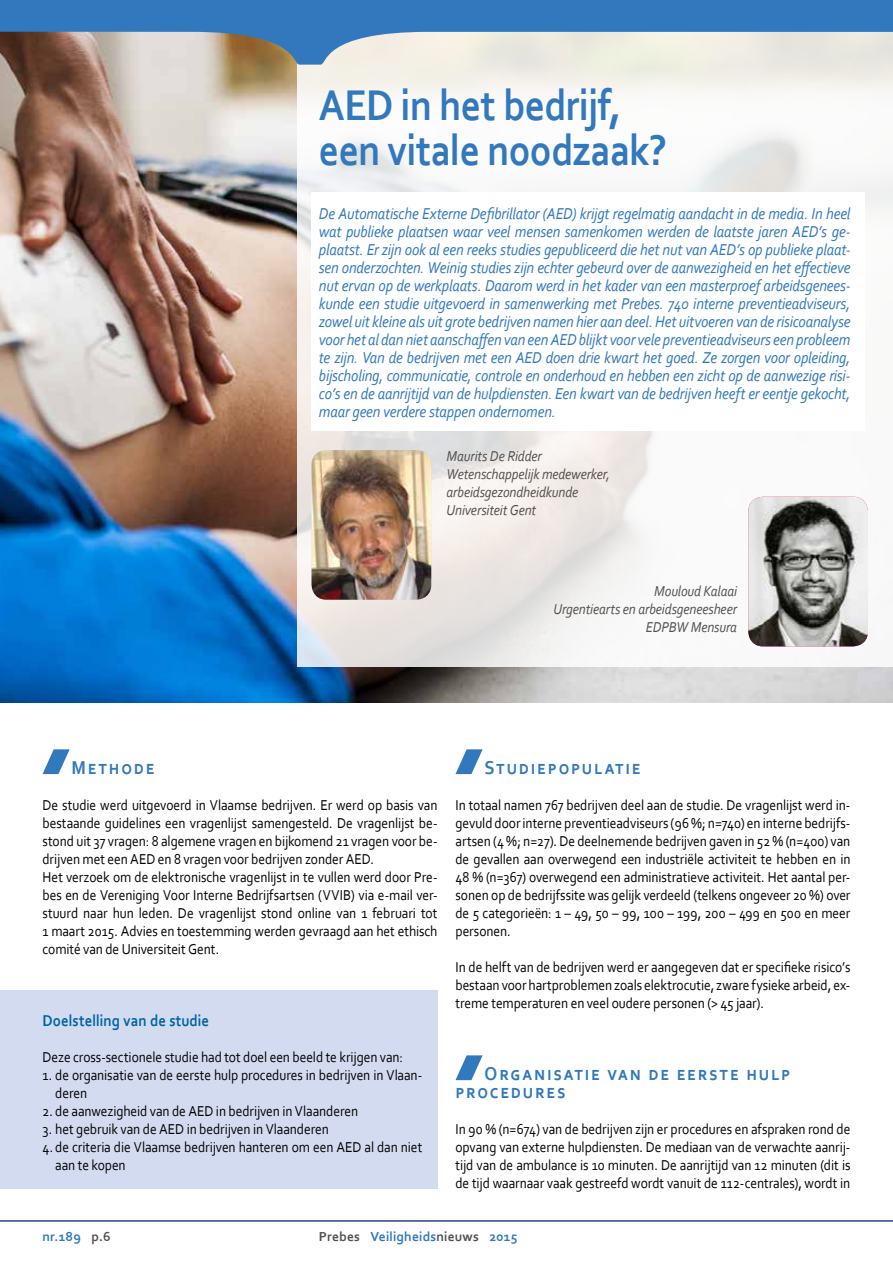
<style>
.page{position:relative;width:893px;height:1263px;background:#fff}
.page>*{position:absolute;margin:0;border:0;box-sizing:border-box;transform-origin:0 0}
.t1{font:700 45px/45px "Corbel";letter-spacing:-.015em;color:#3178bd;scale:.88 1}
.t2{font:700 19.5px/18px "Corbel";letter-spacing:.105em;color:#3178bd;scale:.9 1}
.t3{font:italic 16.5px/18px "Corbel";letter-spacing:-.01em;color:#3178bd;text-align:justify;scale:.9 1}
.t4{font:700 16.5px "Corbel";letter-spacing:.005em;color:#0064a3;scale:.9 1}
.t5{font:15px/18px "Corbel";letter-spacing:-.005em;color:#000;scale:.9 1}
.t6{font:italic 15px/18px "Corbel";letter-spacing:-.01em;color:#53504e;text-align:right;scale:.9 1}
.t7{font:700 13.65px "Corbel";letter-spacing:.01em;color:#3178bd}
.s1{color:#fff}
.s2{color:#53504e}
</style>
<div class="page">
<hr style="left:0;top:1220px;width:893px;height:1px;background:#3178bd">
<svg style="left:43px;top:749px;width:27px;height:25px"></svg>
<svg style="left:455px;top:749px;width:28px;height:25px"></svg>
<svg style="left:455px;top:1055px;width:28px;height:25px"></svg>
<img style="left:0;top:65px;width:893px;height:637px">
<svg style="left:298px;top:65px;width:595px;height:601px;fill:#f8f7f6"></svg>
<svg style="left:0;top:0;width:893px;height:65px;background:#7fa0be"></svg>
<div style="left:312px;top:192px;width:553px;height:239px;background:#fff"></div>
<img style="left:748px;top:497px;width:120px;height:149px">
<img style="left:312px;top:450px;width:119px;height:150px">
<div style="left:0;top:990px;width:437px;height:198px;background:#d3dbf0"></div>
<h1 class="t1" style="left:319px;top:81px;width:397px">AED in het bedrijf, een vitale noodzaak?</h1>
<p class="t3" style="left:319px;top:204px;width:592px">De Automatische Externe Defibrillator (AED) krijgt regelmatig aandacht in de media. In heel wat publieke plaatsen waar veel mensen samenkomen werden de laatste jaren AED’s ge&shy;plaatst. Er zijn ook al een reeks studies gepubliceerd die het nut van AED’s op publieke plaat&shy;sen onderzochten. Weinig studies zijn echter gebeurd over de aanwezigheid en het effectieve nut ervan op de werkplaats. Daarom werd in het kader van een masterproef arbeidsgenees&shy;kunde een studie uitgevoerd in samenwerking met Prebes. 740 interne preventieadviseurs, zowel uit kleine als uit grote bedrijven namen hier aan deel. Het uitvoeren van de risicoanalyse voor het al dan niet aanschaffen van een AED blijkt voor vele preventieadviseurs een probleem te zijn. Van de bedrijven met een AED doen drie kwart het goed. Ze zorgen voor opleiding, bijscholing, communicatie, controle en onderhoud en hebben een zicht op de aanwezige risi&shy;co’s en de aanrijtijd van de hulpdiensten. Een kwart van de bedrijven heeft er eentje gekocht, maar geen verdere stappen ondernomen.</p>
<p class="t6" style="left:446px;top:447px;width:183px;text-align:left">Maurits De Ridder<br>Wetenschappelijk medewerker, arbeidsgezondheidkunde<br>Universiteit Gent</p>
<p class="t6" style="left:553px;top:581px;width:205px">Mouloud Kalaai<br>Urgentiearts en arbeidsgeneesheer<br>EDPBW Mensura</p>
<h2 class="t2" style="left:72px;top:758px;width:94px">Methode</h2>
<p class="t5" style="left:43px;top:796px;width:440px">De studie werd uitgevoerd in Vlaamse bedrijven. Er werd op basis van bestaande guidelines een vragenlijst samengesteld. De vragenlijst be&shy;stond uit 37 vragen: 8 algemene vragen en bijkomend 21 vragen voor be&shy;drijven met een AED en 8 vragen voor bedrijven zonder AED.<br>Het verzoek om de elektronische vragenlijst in te vullen werd door Pre&shy;bes en de Vereniging Voor Interne Bedrijfsartsen (VVIB) via e-mail ver&shy;stuurd naar hun leden. De vragenlijst stond online van 1 februari tot 1 maart 2015. Advies en toestemming werden gevraagd aan het ethisch comité van de Universiteit Gent.</p>
<p class="t4" style="left:43px;top:1010px;width:187px">Doelstelling van de studie</p>
<p class="t5" style="left:43px;top:1048px;width:402px">Deze cross-sectionele studie had tot doel een beeld te krijgen van:</p>
<p class="t5" style="left:55px;top:1066px;width:409px;text-indent:-13px">1. de organisatie van de eerste hulp procedures in bedrijven in Vlaan&shy;deren</p>
<p class="t5" style="left:43px;top:1102px;width:352px">2. de aanwezigheid van de AED in bedrijven in Vlaanderen</p>
<p class="t5" style="left:43px;top:1120px;width:320px">3. het gebruik van de AED in bedrijven in Vlaanderen</p>
<p class="t5" style="left:55px;top:1138px;width:409px;text-indent:-13px">4. de criteria die Vlaamse bedrijven hanteren om een AED al dan niet aan te kopen</p>
<h2 class="t2" style="left:485px;top:758px;width:175px">Studiepopulatie</h2>
<p class="t5" style="left:455px;top:796px;width:440px;text-align:justify">In totaal namen 767 bedrijven deel aan de studie. De vragenlijst werd in&shy;gevuld door interne preventieadviseurs (96 %; n=740) en interne bedrijfs&shy;artsen (4 %; n=27). De deelnemende bedrijven gaven in 52 % (n=400) van de gevallen aan overwegend een industriële activiteit te hebben en in 48 % (n=367) overwegend een administratieve activiteit. Het aantal per&shy;sonen op de bedrijfssite was gelijk verdeeld (telkens ongeveer 20 %) over de 5 categorieën: 1 – 49, 50 – 99, 100 – 199, 200 – 499 en 500 en meer personen.</p>
<p class="t5" style="left:455px;top:958px;width:440px;text-align:justify">In de helft van de bedrijven werd er aangegeven dat er specifieke risico’s bestaan voor hartproblemen zoals elektrocutie, zware fysieke arbeid, ex&shy;treme temperaturen en veel oudere personen (&gt; 45 jaar).</p>
<h2 class="t2" style="left:455px;top:1064px;width:373px;text-indent:29px">Organisatie van de eerste hulp procedures</h2>
<p class="t5" style="left:455px;top:1120px;width:440px;text-align:justify">In 90 % (n=674) van de bedrijven zijn er procedures en afspraken rond de opvang van externe hulpdiensten. De mediaan van de verwachte aanrij&shy;tijd van de ambulance is 10 minuten. De aanrijtijd van 12 minuten (dit is de tijd waarnaar vaak gestreefd wordt vanuit de 112-centrales), wordt in</p>
<p class="t7" style="left:43px;top:1227px;width:70px">nr.189 <span class="s1">/</span> <span class="s2">p.6</span></p>
<p class="t7" style="left:319px;top:1227px;width:200px"><span class="s2">Prebes</span> <span class="s1">/</span> Veiligheids<span class="s2">nieuws</span> <span class="s1">/</span> 2015</p>
</div>
